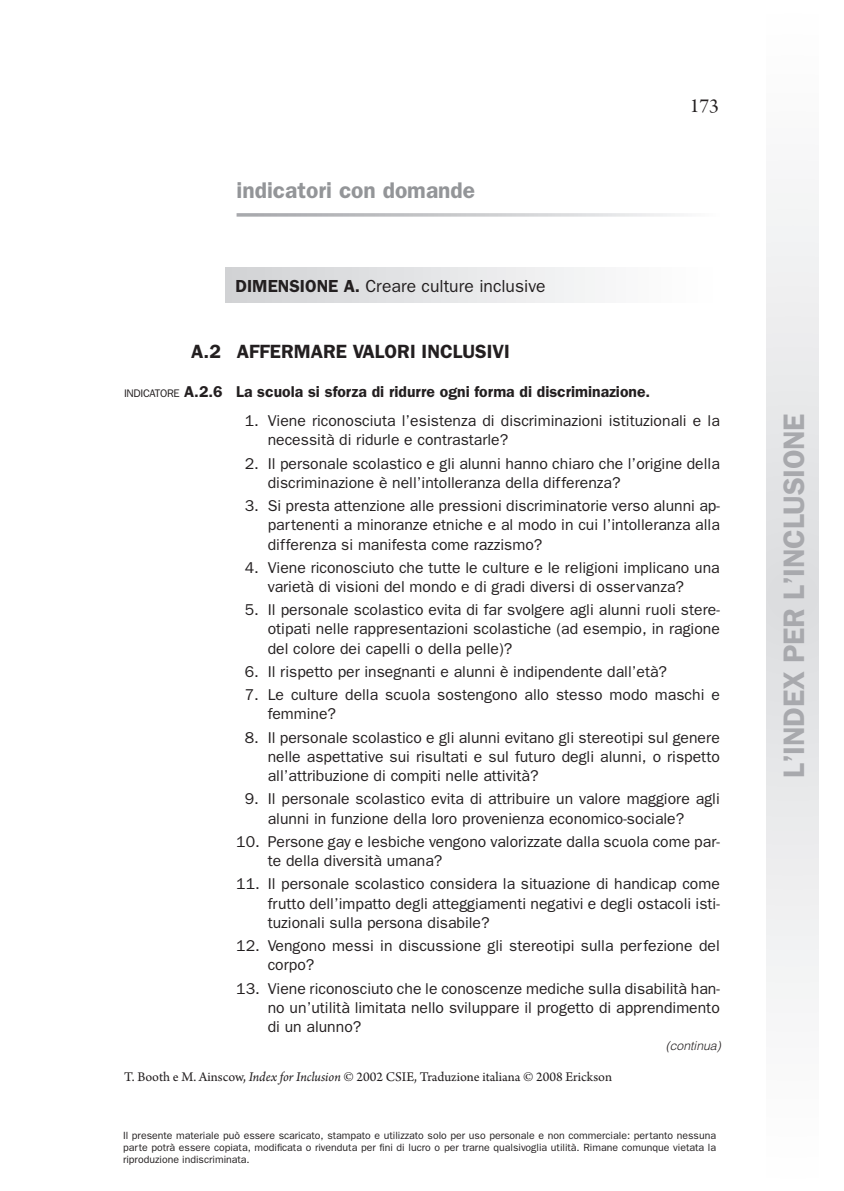
<style>
.page{position:relative;width:844px;height:1191px;background:#fff}
.page>*{position:absolute;margin:0;border:0;box-sizing:border-box;transform-origin:0 0}
.t1{font:600 29.75px "Franklin Gothic";letter-spacing:-.01em;color:#a8a9ad}
.t2{font:600 22.75px "Franklin Gothic";color:#939598}
.t3{font:21px "Arno Pro Subhead";color:#231f20}
.t4{font:600 19.25px "Franklin Gothic";color:#231f20}
.t5{font:17.5px "Franklin Gothic";color:#231f20}
.t6{font:600 17.5px "Franklin Gothic";color:#231f20}
.t7{font:15.75px/19.2px "Franklin Gothic";color:#231f20}
.t8{font:600 15.75px "Franklin Gothic";color:#231f20}
.t9{font:14px "Arno Pro";color:#231f20}
.t10{font:italic 300 12.25px "Helvetica";color:#231f20}
.t11{font:10.5px/12.2px "Franklin Gothic";color:#231f20;text-align:justify}
.s1{font-weight:600}
.s2{font-weight:400;font-size:11.03px}
.s3{font-style:italic}
</style>
<div class="page">
<svg style="left:766px;top:193px;width:52px;height:806px"></svg>
<svg style="left:236px;top:213px;width:444px;height:4px;background:#d0d1d3"></svg>
<div style="left:225px;top:268px;width:493px;height:34px;background:linear-gradient(to right,#d1d2d5,#fff)"></div>
<h2 class="t2" style="left:236px;top:177px;width:240px">indicatori con domande</h2>
<p class="t6" style="left:235px;top:275px;width:44px">DIMENS</p>
<p class="t6" style="left:300px;top:275px;width:17px">IONE</p>
<p class="t5" style="left:343px;top:276px;width:203px"><span class="s1">A.</span> Creare culture inclusive</p>
<p class="t4" style="left:191px;top:340px;width:317px">A.2 Affermare valori inclusivi</p>
<h3 class="t3" style="left:689px;top:94px;width:31px">173</h3>
<p class="t8" style="left:124px;top:382px;width:527px"><span class="s2">INDICATORE</span> A.2.6 La scuola si sforza di ridurre ogni forma di discriminazione.</p>
<p class="t7" style="left:268px;top:411px;width:453px;text-indent:-23px">1. Viene riconosciuta l’esistenza di discriminazioni istituzionali e la necessità di ridurle e contrastarle?</p>
<p class="t7" style="left:268px;top:453px;width:453px;text-indent:-23px">2. Il personale scolastico e gli alunni hanno chiaro che l’origine della discriminazione è nell’intolleranza della differenza?</p>
<p class="t7" style="left:268px;top:495px;width:453px;text-align:justify;text-indent:-23px">3. Si presta attenzione alle pressioni discriminatorie verso alunni ap&shy;partenenti a minoranze etniche e al modo in cui l’intolleranza alla differenza si manifesta come razzismo?</p>
<p class="t7" style="left:268px;top:557px;width:453px;text-indent:-23px">4. Viene riconosciuto che tutte le culture e le religioni implicano una varietà di visioni del mondo e di gradi diversi di osservanza?</p>
<p class="t7" style="left:268px;top:600px;width:453px;text-align:justify;text-indent:-23px">5. Il personale scolastico evita di far svolgere agli alunni ruoli stere&shy;otipati nelle rappresentazioni scolastiche (ad esempio, in ragione del colore dei capelli o della pelle)?</p>
<p class="t7" style="left:245px;top:661px;width:424px">6. Il rispetto per insegnanti e alunni è indipendente dall’età?</p>
<p class="t7" style="left:268px;top:685px;width:453px;text-indent:-23px">7. Le culture della scuola sostengono allo stesso modo maschi e femmine?</p>
<p class="t7" style="left:268px;top:727px;width:453px;text-align:justify;text-indent:-23px">8. Il personale scolastico e gli alunni evitano gli stereotipi sul genere nelle aspettative sui risultati e sul futuro degli alunni, o rispetto all’attribuzione di compiti nelle attività?</p>
<p class="t7" style="left:268px;top:789px;width:453px;text-indent:-23px">9. Il personale scolastico evita di attribuire un valore maggiore agli alunni in funzione della loro provenienza economico-sociale?</p>
<p class="t7" style="left:268px;top:831px;width:453px;text-indent:-32px">10. Persone gay e lesbiche vengono valorizzate dalla scuola come par&shy;te della diversità umana?</p>
<p class="t7" style="left:268px;top:874px;width:453px;text-align:justify;text-indent:-32px">11. Il personale scolastico considera la situazione di handicap come frutto dell’impatto degli atteggiamenti negativi e degli ostacoli isti&shy;tuzionali sulla persona disabile?</p>
<p class="t7" style="left:268px;top:935px;width:453px;text-indent:-32px">12. Vengono messi in discussione gli stereotipi sulla perfezione del corpo?</p>
<p class="t7" style="left:268px;top:978px;width:453px;text-align:justify;text-indent:-32px">13. Viene riconosciuto che le conoscenze mediche sulla disabilità han&shy;no un’utilità limitata nello sviluppare il progetto di apprendimento di un alunno?</p>
<p class="t9" style="left:124px;top:1069px;width:489px">T. Booth e M. Ainscow, <span class="s3">Index for Inclusion</span> © 2002 CSIE, Traduzione italiana © 2008 Erickson</p>
<p class="t10" style="left:665px;top:1038px;width:57px">(continua)</p>
<p class="t11" style="left:123px;top:1128px;width:594px">Il presente materiale può essere scaricato, stampato e utilizzato solo per uso personale e non commerciale: pertanto nessuna parte potrà essere copiata, modificata o rivenduta per fini di lucro o per trarne qualsivoglia utilità. Rimane comunque vietata la riproduzione indiscriminata.</p>
<h1 class="t1" style="left:776px;top:778px;width:366px;rotate:-90deg">l’Index per l’inclusione</h1>
</div>
